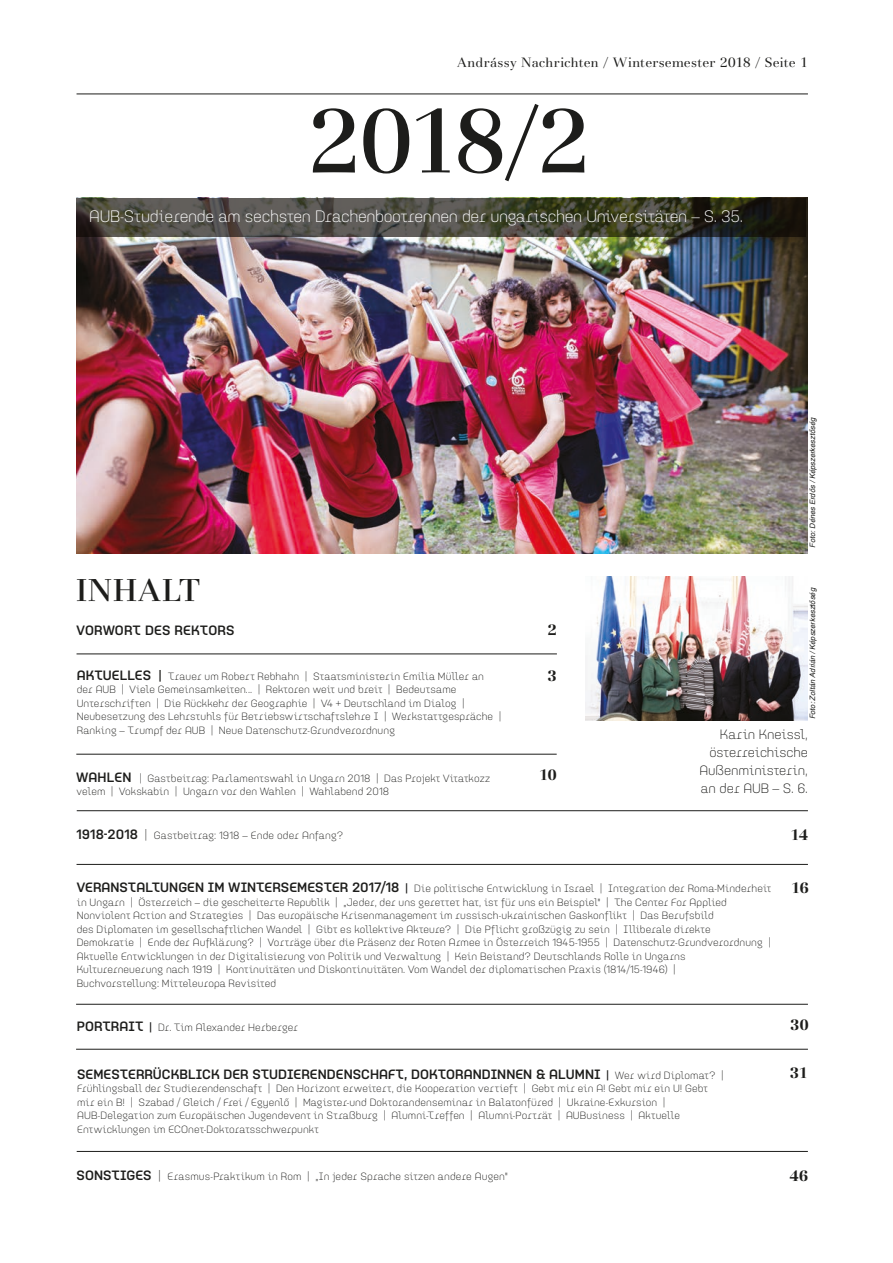
<style>
.page{position:relative;width:893px;height:1263px;background:#fff}
.page>*{position:absolute;margin:0;border:0;box-sizing:border-box;transform-origin:0 0}
.t1{font:500 90px "AT Basilia";color:#1d1d1b}
.t2{font:500 31.5px "AT Basilia";letter-spacing:.035em;color:#1d1d1b}
.t3{font:300 16.5px "Idealista";letter-spacing:-.025em;color:#fff}
.t4{font:700 15px "AT Basilia";letter-spacing:-.02em;color:#1d1d1b}
.t5{font:600 13.5px "Idealista";letter-spacing:.005em;color:#1d1d1b}
.t6{font:300 13.5px/18px "Idealista";letter-spacing:-.005em;color:#1d1d1b;text-align:right}
.t7{font:13.5px "AT Basilia";letter-spacing:.015em;color:#1d1d1b}
.t8{font:300 10.5px/13.5px "Idealista";letter-spacing:.01em;color:#1d1d1b}
.t9{font:italic 7.5px "H Helvetica";color:#1d1d1b}
.s1{font-weight:600;font-size:13.5px}
.s2{font-weight:600;font-size:12px}
.s3{font-size:12px}
.s4{font-weight:600}
.s5{font-size:10.5px}
.s6{font-weight:300;font-size:10.5px}
</style>
<div class="page">
<img style="left:77px;top:198px;width:731px;height:355px">
<hr style="left:77px;top:653px;width:480px;height:1px;background:#1d1d1b">
<hr style="left:77px;top:810px;width:731px;height:1px;background:#1d1d1b">
<img style="left:586px;top:576px;width:222px;height:144px">
<hr style="left:76px;top:1004px;width:732px;height:1px;background:#1d1d1b">
<svg style="left:77px;top:198px;width:729px;height:39px;background:#454439"></svg>
<hr style="left:77px;top:864px;width:731px;height:1px;background:#1d1d1b">
<hr style="left:76px;top:1049px;width:732px;height:1px;background:#1d1d1b">
<hr style="left:76px;top:754px;width:481px;height:1px;background:#1d1d1b">
<hr style="left:77px;top:1151px;width:731px;height:1px;background:#1d1d1b">
<hr style="left:77px;top:94px;width:731px;height:1px;background:#1d1d1b">
<p class="t7" style="left:457px;top:54px;width:352px">Andrássy Nachrichten / Wintersemester 2018 / Seite 1</p>
<h1 class="t1" style="left:309px;top:86px;width:283px">2018/2</h1>
<h3 class="t3" style="left:89px;top:205px;width:655px">AUB-Studierende am sechsten Drachenbootrennen der ungarischen Universitäten – S. 35.</h3>
<p class="t9" style="left:808px;top:548px;width:131px;rotate:-90deg">Foto: Dénes Erdős / Képszerkesztőség</p>
<h2 class="t2" style="left:77px;top:571px;width:125px">INHALT</h2>
<p class="t5" style="left:77px;top:621px;width:160px">VORWORT DES REKTORS</p>
<h3 class="t4" style="left:548px;top:621px;width:10px">2</h3>
<p class="t8" style="left:77px;top:668px;width:426px"><span class="s1">AKTUELLES</span> <span class="s2">|</span> Trauer um Robert Rebhahn | Staatsministerin Emilia Müller an der AUB | Viele Gemeinsamkeiten... | Rektoren weit und breit | Bedeutsame Unterschriften | Die Rückkehr der Geographie | V4 + Deutschland im Dialog | Neubesetzung des Lehrstuhls für Betriebswirtschaftslehre I | Werkstattgespräche | Ranking – Trumpf der AUB | Neue Datenschutz-Grundverordnung</p>
<h3 class="t4" style="left:548px;top:666px;width:10px">3</h3>
<p class="t8" style="left:77px;top:770px;width:415px"><span class="s1">WAHLEN</span> | Gastbeitrag: Parlamentswahl in Ungarn 2018 | Das Projekt Vitatkozz velem | Vokskabin | Ungarn vor den Wahlen | Wahlabend 2018</p>
<h3 class="t4" style="left:539px;top:766px;width:19px">10</h3>
<p class="t8" style="left:77px;top:828px;width:268px"><span class="s1">1918-2018</span> <span class="s3">|</span> Gastbeitrag: 1918 – Ende oder Anfang?</p>
<p class="t9" style="left:808px;top:719px;width:133px;rotate:-90deg">Foto: Zoltán Adrián / Képszerkesztőség</p>
<p class="t6" style="left:699px;top:724px;width:110px">Karin Kneissl, österreichische<br>Außenministerin, an der AUB – S. 6.</p>
<h3 class="t4" style="left:791px;top:826px;width:19px">14</h3>
<p class="t8" style="left:77px;top:881px;width:696px"><span class="s1">VERANSTALTUNGEN IM WINTERSEMESTER 2017/18</span> <span class="s4">|</span> Die politische Entwicklung in Israel | Integration der Roma-Minderheit in Ungarn | Österreich – die gescheiterte Republik | „Jeder, der uns gerettet hat, ist für uns ein Beispiel" | The Center For Applied Nonviolent Action and Strategies | Das europäische Krisenmanagement im russisch-ukrainischen Gaskonflikt | Das Berufsbild<br>des Diplomaten im gesellschaftlichen Wandel | Gibt es kollektive Akteure? | Die Pflicht großzügig zu sein | Illiberale direkte<br>Demokratie | Ende der Aufklärung? | Vorträge über die Präsenz der Roten Armee in Österreich 1945-1955 | Datenschutz-Grundverordnung | Aktuelle Entwicklungen in der Digitalisierung von Politik und Verwaltung | Kein Beistand? Deutschlands Rolle in Ungarns Kulturerneuerung nach 1919 | Kontinuitäten und Diskontinuitäten. Vom Wandel der diplomatischen Praxis (1814/15-1946) |<br>Buchvorstellung: Mitteleuropa Revisited</p>
<p class="t8" style="left:77px;top:1019px;width:223px"><span class="s1">PORTRAIT</span> <span class="s4">|</span> Dr. Tim Alexander Herberger</p>
<p class="t5" style="left:77px;top:1064px;width:648px">SEMESTERRÜCKBLICK DER STUDIERENDENSCHAFT, DOKTORANDINNEN &amp; ALUMNI <span class="s5">|</span> <span class="s6">Wer wird Diplomat? |</span></p>
<p class="t8" style="left:77px;top:1081px;width:632px">Frühlingsball der Studierendenschaft | Den Horizont erweitert, die Kooperation vertieft | Gebt mir ein A! Gebt mir ein U! Gebt mir ein B! | Szabad / Gleich / Frei / Egyenlő | Magister-und Doktorandenseminar in Balatonfüred | Ukraine-Exkursion | AUB-Delegation zum Europäischen Jugendevent in Straßburg | Alumni-Treffen | Alumni-Porträt | AUBusiness | Aktuelle Entwicklungen im ECOnet-Doktoratsschwerpunkt</p>
<h3 class="t4" style="left:791px;top:879px;width:19px">16</h3>
<h3 class="t4" style="left:791px;top:1015px;width:20px">30</h3>
<h3 class="t4" style="left:790px;top:1063px;width:19px">31</h3>
<p class="t8" style="left:77px;top:1168px;width:433px"><span class="s1">SONSTIGES</span> <span class="s3">|</span> Erasmus-Praktikum in Rom | „In jeder Sprache sitzen andere Augen"</p>
<h3 class="t4" style="left:790px;top:1166px;width:20px">46</h3>
</div>
